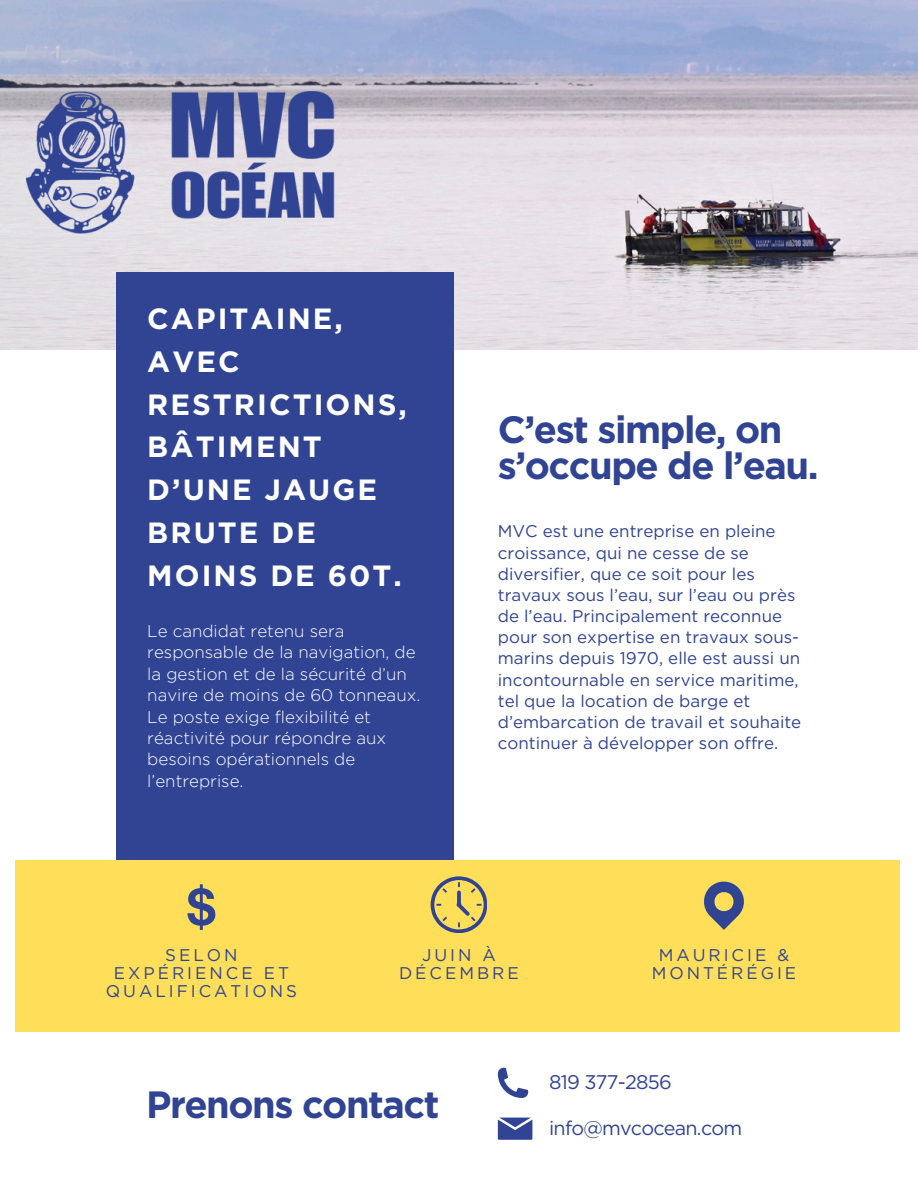
<style>
.page{position:relative;width:918px;height:1188px;background:#fff}
.page>*{position:absolute;margin:0;border:0;box-sizing:border-box;transform-origin:0 0}
.t1{font:700 37.95px/36px "Gotham";letter-spacing:-.04em;color:#304493}
.t2{font:700 29.25px/42.8px "Gotham";letter-spacing:.07em;color:#fff}
.t3{font:19.8px "Gotham";letter-spacing:-.04em;color:#304493}
.t4{font:16.95px/21.1px "Gotham";color:#304493}
.t5{font:300 16.95px/21.3px "Gotham";color:#fff}
.t6{font:16.95px/18px "Gotham";letter-spacing:.175em;color:#304493;text-align:center}
</style>
<div class="page">
<img style="left:0;top:0;width:918px;height:350px">
<div style="left:116px;top:272px;width:338px;height:622px;background:#304493"></div>
<div style="left:15px;top:860px;width:885px;height:172px;background:#ffde59"></div>
<svg style="left:498px;top:1068px;width:30px;height:30px"></svg>
<svg style="left:498px;top:1118px;width:34px;height:22px"></svg>
<img style="left:26px;top:92px;width:309px;height:142px">
<svg style="left:704px;top:881px;width:40px;height:49px"></svg>
<svg style="left:431px;top:876px;width:56px;height:57px"></svg>
<svg style="left:187px;top:884px;width:28px;height:46px"></svg>
<p class="t2" style="left:147px;top:297px;width:261px">CAPITAINE,<br>AVEC<br>RESTRICTIONS,<br>BÂTIMENT<br>D’UNE JAUGE<br>BRUTE DE<br>MOINS DE 60T.</p>
<h2 class="t5" style="left:147px;top:620px;width:274px">Le candidat retenu sera responsable de la navigation, de la gestion et de la sécurité d’un navire de moins de 60 tonneaux.<br>Le poste exige flexibilité et réactivité pour répondre aux besoins opérationnels de l’entreprise.</h2>
<p class="t1" style="left:498px;top:411px;width:322px">C’est simple, on s’occupe de l’eau.</p>
<p class="t4" style="left:498px;top:521px;width:305px">MVC est une entreprise en pleine croissance, qui ne cesse de se diversifier, que ce soit pour les travaux sous l’eau, sur l’eau ou près de l’eau. Principalement reconnue pour son expertise en travaux sous&shy;marins depuis 1970, elle est aussi un incontournable en service maritime, tel que la location de barge et d’embarcation de travail et souhaite continuer à développer son offre.</p>
<p class="t6" style="left:106px;top:946px;width:193px">SELON<br>EXPÉRIENCE ET<br>QUALIFICATIONS</p>
<p class="t6" style="left:399px;top:946px;width:121px">JUIN À<br>DÉCEMBRE</p>
<h4 class="t6" style="left:652px;top:946px;width:146px">MAURICIE &amp;<br>MONTÉRÉGIE</h4>
<h4 class="t1" style="left:146px;top:1086px;width:295px">Prenons contact</h4>
<h1 class="t3" style="left:549px;top:1070px;width:124px">819 377-2856</h1>
<p class="t3" style="left:549px;top:1116px;width:195px">info@mvcocean.com</p>
</div>
